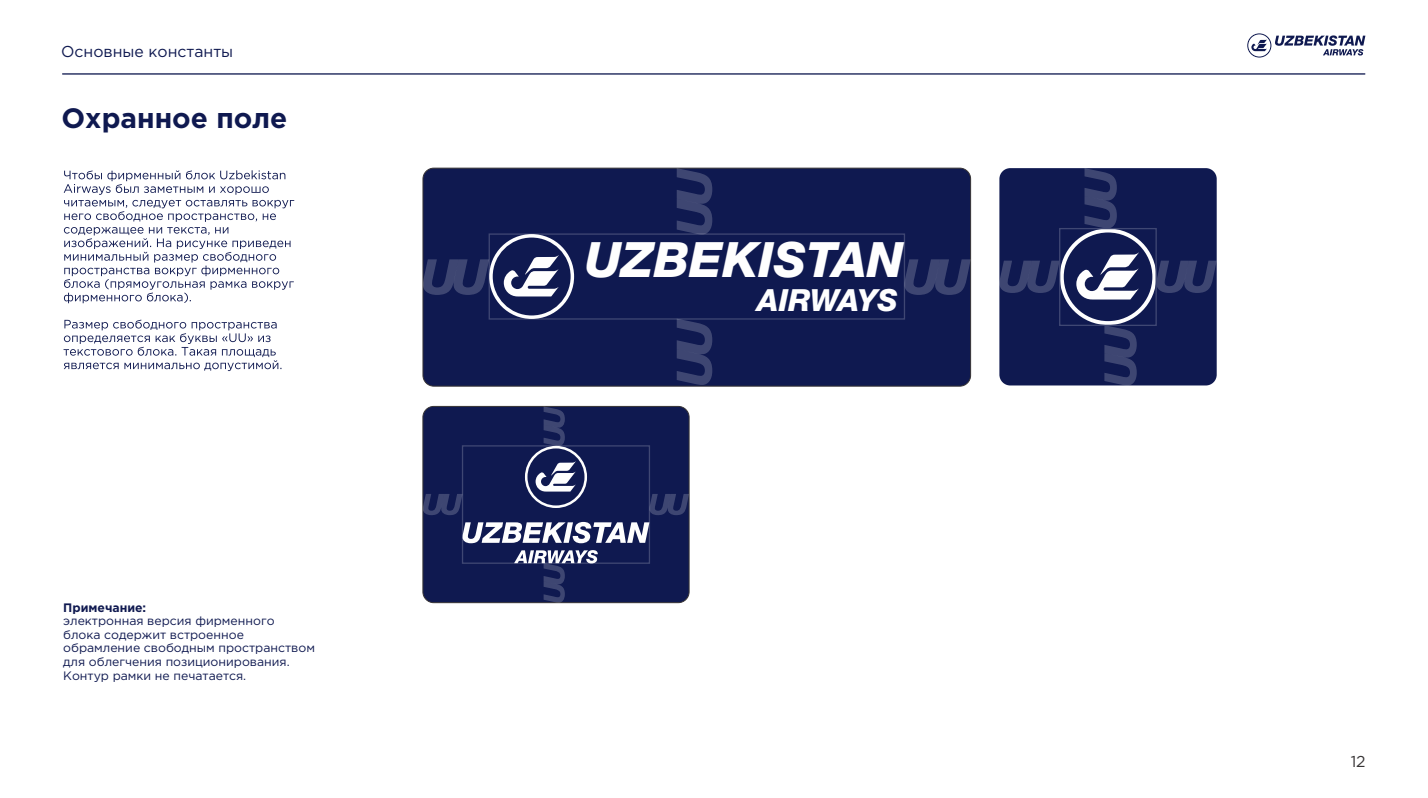
<style>
.page{position:relative;width:1428px;height:798px;background:#fff}
.page>*{position:absolute;margin:0;border:0;box-sizing:border-box;transform-origin:0 0}
.t1{font:italic 800 48.82px "Helvetica Neue";color:#fefefe}
.t2{font:italic 800 30.54px "Helvetica Neue";letter-spacing:-.005em;color:#fefefe}
.t3{font:700 28px "Gotham Pro";color:#0f1950}
.t4{font:15.75px "Gotham Pro";color:#0f1950}
.t5{font:15.75px "Gotham Pro";color:#373435}
.t6{font:12.25px/13.6px "Gotham Pro";color:#0f1950}
.t7{font:700 12.25px "Gotham Pro";color:#0f1950}
</style>
<div class="page">
<svg style="left:64px;top:170px;width:230px;height:201px"></svg>
<hr style="left:62px;top:73px;width:1303px;height:2px;background:#0f1950">
<svg style="left:1247px;top:33px;width:118px;height:25px"></svg>
<div style="left:423px;top:168px;width:548px;height:218px;background:#0f1950;border:1px solid #373435;border-radius:11px"></div>
<div style="left:489px;top:233px;width:416px;height:87px;border:1px solid #3f4773"></div>
<svg style="left:904px;top:259px;width:67px;height:36px"></svg>
<svg style="left:677px;top:168px;width:35px;height:66px"></svg>
<svg style="left:677px;top:319px;width:35px;height:66px"></svg>
<svg style="left:423px;top:234px;width:151px;height:85px"></svg>
<div style="left:423px;top:406px;width:266px;height:197px;background:#0f1950;border:1px solid #373435;border-radius:11px"></div>
<div style="left:462px;top:445px;width:188px;height:119px;border:1px solid #3f4773"></div>
<svg style="left:423px;top:494px;width:40px;height:21px"></svg>
<svg style="left:649px;top:494px;width:40px;height:21px"></svg>
<svg style="left:463px;top:522px;width:186px;height:21px"></svg>
<svg style="left:514px;top:550px;width:84px;height:53px"></svg>
<svg style="left:525px;top:406px;width:62px;height:102px"></svg>
<svg style="left:999px;top:168px;width:218px;height:217px;background:#222b5d"></svg>
<div style="left:1059px;top:228px;width:98px;height:98px;border:1px solid #3f4773"></div>
<p class="t4" style="left:61px;top:46px;width:174px">Основные константы</p>
<h3 class="t3" style="left:62px;top:108px;width:227px">Охранное поле</h3>
<p class="t7" style="left:63px;top:603px;width:85px">Примечание:</p>
<p class="t6" style="left:63px;top:615px;width:253px">электронная версия фирменного блока содержит встроенное обрамление свободным пространством для облегчения позиционирования.<br>Контур рамки не печатается.</p>
<h1 class="t1" style="left:585px;top:242px;width:320px">UZBEKISTAN</h1>
<h2 class="t2" style="left:757px;top:290px;width:142px">AIRWAYS</h2>
<p class="t5" style="left:1351px;top:756px;width:17px">12</p>
</div>
